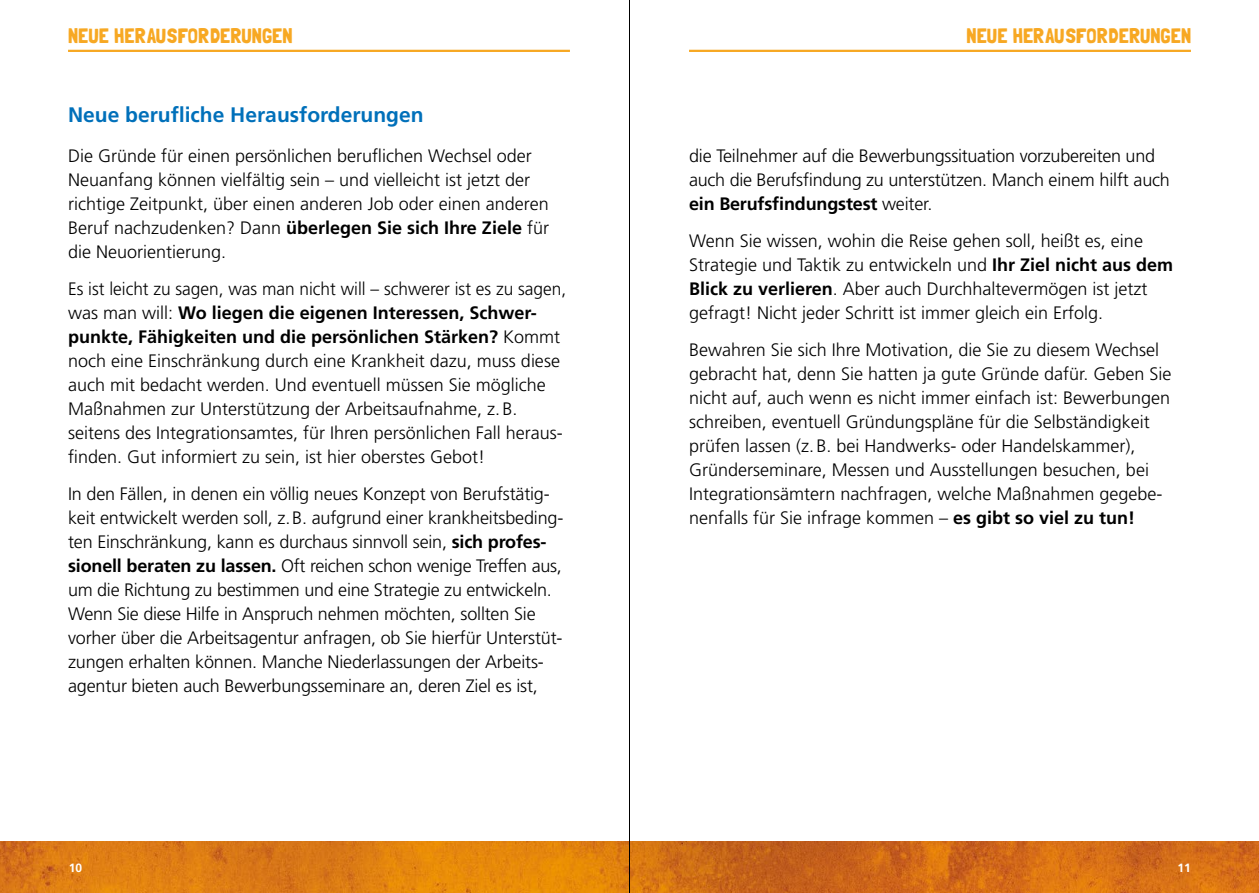
<style>
.page{position:relative;width:1259px;height:893px;background:#fff}
.page>*{position:absolute;margin:0;border:0;box-sizing:border-box;transform-origin:0 0}
.t1{font:21px "Londrina Solid";color:#f7a823}
.t2{font:700 21px "Frutiger LT Std";color:#0070ba}
.t3{font:300 18px/24px "Frutiger LT Std";color:#000}
.t4{font:300 18px/24px "Frutiger LT Std";color:#000;scale:.96 1}
.t5{font:700 12px "Frutiger LT Std";color:#fff}
.s1{font-weight:700}
</style>
<div class="page">
<hr style="left:68px;top:50px;width:502px;height:2px;background:#f7a823">
<hr style="left:689px;top:50px;width:502px;height:2px;background:#f7a823">
<img style="left:0;top:842px;width:1259px;height:51px">
<hr style="left:629px;top:0;width:1px;height:893px;background:#000">
<p class="t1" style="left:68px;top:23px;width:79px">NEUE HERAUS</p>
<p class="t1" style="left:178px;top:23px;width:115px">FORDERUNGEN</p>
<p class="t1" style="left:966px;top:23px;width:79px">NEUE HERAUS</p>
<p class="t1" style="left:1076px;top:23px;width:111px">FORDERUNGEN</p>
<p class="t2" style="left:68px;top:102px;width:357px">Neue berufliche Herausforderungen</p>
<p class="t3" style="left:68px;top:144px;width:482px">Die Gründe für einen persönlichen beruflichen Wechsel oder Neuanfang können vielfältig sein – und vielleicht ist jetzt der richtige Zeitpunkt, über einen anderen Job oder einen anderen Beruf nachzudenken? Dann <span class="s1">überlegen Sie sich Ihre Ziele</span> für die Neuorientierung.</p>
<p class="t4" style="left:68px;top:277px;width:520px">Es ist leicht zu sagen, was man nicht will – schwerer ist es zu sagen, was man will: <span class="s1">Wo liegen die eigenen Interessen, Schwer&shy;punkte, Fähigkeiten und die persönlichen Stärken?</span> Kommt noch eine Einschränkung durch eine Krankheit dazu, muss diese auch mit bedacht werden. Und eventuell müssen Sie mögliche Maßnahmen zur Unterstützung der Arbeitsaufnahme, z.B. seitens des Integrationsamtes, für Ihren persönlichen Fall heraus&shy;finden. Gut informiert zu sein, ist hier oberstes Gebot!</p>
<p class="t3" style="left:68px;top:482px;width:497px">In den Fällen, in denen ein völlig neues Konzept von Berufstätig&shy;keit entwickelt werden soll, z.B. aufgrund einer krankheitsbeding&shy;ten Einschränkung, kann es durchaus sinnvoll sein, <span class="s1">sich profes&shy;sionell beraten zu lassen.</span> Oft reichen schon wenige Treffen aus, um die Richtung zu bestimmen und eine Strategie zu entwickeln.<br>Wenn Sie diese Hilfe in Anspruch nehmen möchten, sollten Sie vorher über die Arbeitsagentur anfragen, ob Sie hierfür Unterstüt&shy;zungen erhalten können. Manche Niederlassungen der Arbeits&shy;agentur bieten auch Bewerbungsseminare an, deren Ziel es ist,</p>
<p class="t3" style="left:689px;top:144px;width:482px">die Teilnehmer auf die Bewerbungssituation vorzubereiten und auch die Berufsfindung zu unterstützen. Manch einem hilft auch <span class="s1">ein Berufsfindungstest</span> weiter.</p>
<p class="t3" style="left:689px;top:229px;width:486px">Wenn Sie wissen, wohin die Reise gehen soll, heißt es, eine Strategie und Taktik zu entwickeln und <span class="s1">Ihr Ziel nicht aus dem Blick zu verlieren</span>. Aber auch Durchhaltevermögen ist jetzt gefragt! Nicht jeder Schritt ist immer gleich ein Erfolg.</p>
<p class="t3" style="left:689px;top:338px;width:484px">Bewahren Sie sich Ihre Motivation, die Sie zu diesem Wechsel gebracht hat, denn Sie hatten ja gute Gründe dafür. Geben Sie nicht auf, auch wenn es nicht immer einfach ist: Bewerbungen schreiben, eventuell Gründungspläne für die Selbständigkeit prüfen lassen (z.B. bei Handwerks- oder Handelskammer), Gründerseminare, Messen und Ausstellungen besuchen, bei Integrationsämtern nachfragen, welche Maßnahmen gegebe&shy;nenfalls für Sie infrage kommen – <span class="s1">es gibt so viel zu tun!</span></p>
<p class="t5" style="left:69px;top:861px;width:15px">10</p>
<p class="t5" style="left:1177px;top:861px;width:15px">11</p>
</div>
